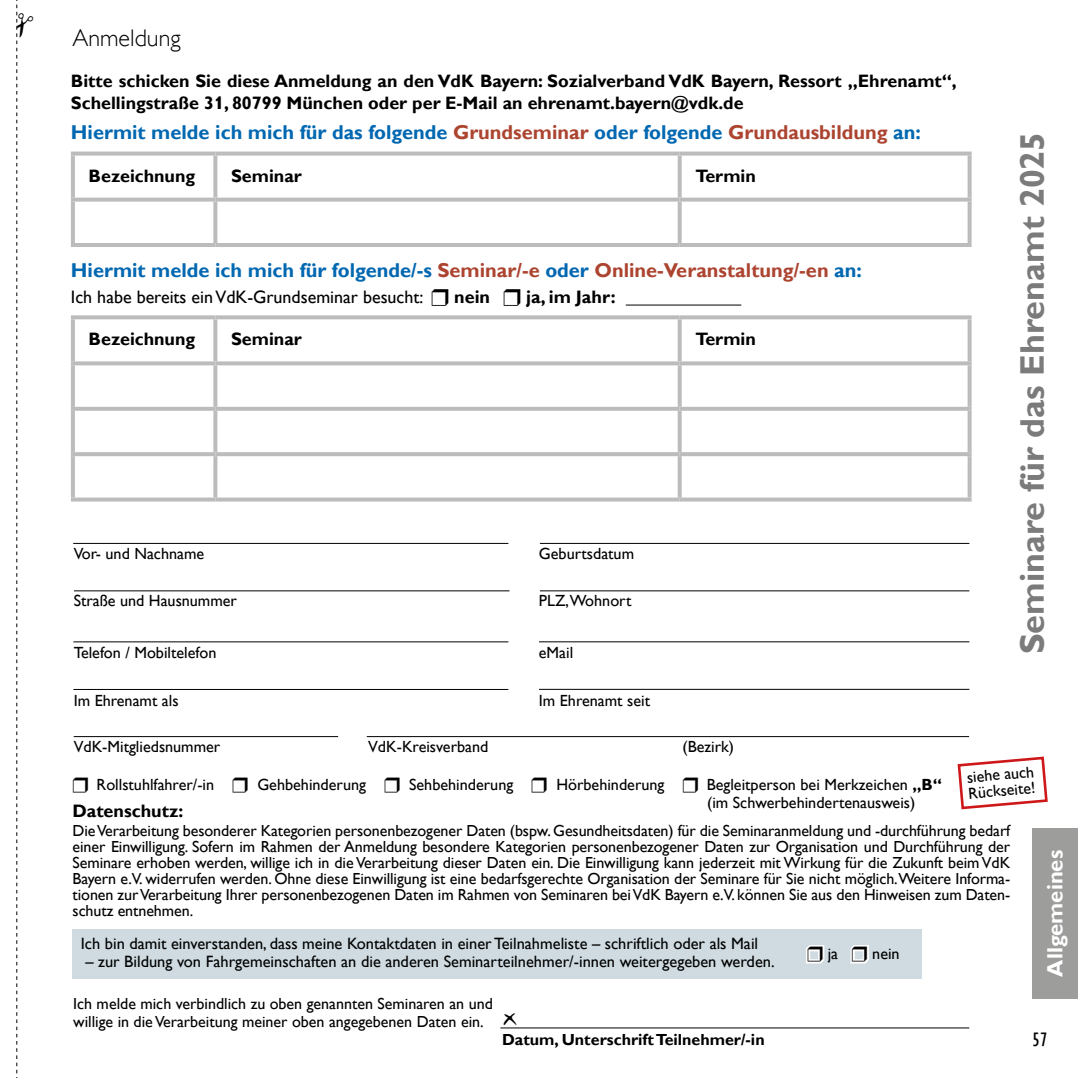
<style>
.page{position:relative;width:1078px;height:1078px;background:#fff}
.page>*{position:absolute;margin:0;border:0;box-sizing:border-box;transform-origin:0 0}
.t1{font:36px "Binghams Hand";color:#000}
.head_grau_20_pt{font:700 34px "Gill Alt One";color:#7c7b7b}
.Rubrik{font:300 24px "Gill Alt One";color:#000}
.t2{font:700 22px "Gill Alt One";color:#fff}
.Subhead{font:700 20px "Gill Alt One";color:#0067b1}
.t3{font:condensed 20px "Gill Sans";color:#000}
.Fließtext_fett{font:700 18px/21.6px "Gill Alt One";color:#000}
.Schlungs_Fließtext{font:700 18px "Gill Alt One";color:#000}
.FLießtext{font:18px "Gill Alt One";color:#000}
.FLießtext-2{font:700 18px "Gill Alt One";color:#000}
.Anmeldeformular{font:16.4px "Gill Alt One";color:#000}
.Anmeldeformular-2{font:16.2px "Gill Alt One";color:#000}
.Schulungs_Sub{font:16.2px "Gill Alt One";color:#000}
.FLießtext-3{font:16px/16px "Gill Alt One";color:#000;text-align:justify}
.Fließtext_fett-2{font:700 16px "Gill Alt One";color:#000}
.BU{font:16px "Gill Alt One";color:#000}
.s1{color:#ac4430}
.s2{font-weight:700}
</style>
<div class="page">
<hr style="left:73px;top:543px;width:435px;height:1px;background:#000">
<hr style="left:540px;top:590px;width:429px;height:1px;background:#000">
<hr style="left:73px;top:641px;width:435px;height:1px;background:#000">
<hr style="left:73px;top:688px;width:435px;height:1px;background:#000">
<hr style="left:539px;top:641px;width:430px;height:1px;background:#000">
<hr style="left:539px;top:688px;width:430px;height:1px;background:#000">
<hr style="left:74px;top:736px;width:264px;height:1px;background:#000">
<hr style="left:367px;top:736px;width:601px;height:1px;background:#000">
<svg style="left:75px;top:319px;width:892px;height:178px"></svg>
<svg style="left:71px;top:315px;width:144px;height:4px"></svg>
<hr style="left:71px;top:319px;width:4px;height:42px;background:#bcbcbc">
<svg style="left:215px;top:315px;width:464px;height:4px;background:#c1c1c1"></svg>
<svg style="left:213px;top:319px;width:4px;height:42px"></svg>
<svg style="left:679px;top:315px;width:292px;height:4px"></svg>
<svg style="left:677px;top:319px;width:4px;height:42px"></svg>
<svg style="left:967px;top:319px;width:4px;height:42px"></svg>
<hr style="left:71px;top:365px;width:4px;height:41px;background:#bcbcbc">
<svg style="left:213px;top:365px;width:4px;height:41px"></svg>
<svg style="left:677px;top:365px;width:4px;height:41px"></svg>
<svg style="left:967px;top:365px;width:4px;height:41px"></svg>
<hr style="left:71px;top:410px;width:4px;height:42px;background:#bcbcbc">
<svg style="left:213px;top:410px;width:4px;height:42px"></svg>
<svg style="left:677px;top:410px;width:4px;height:42px"></svg>
<svg style="left:967px;top:410px;width:4px;height:42px"></svg>
<hr style="left:71px;top:456px;width:4px;height:41px;background:#bcbcbc">
<svg style="left:213px;top:456px;width:4px;height:41px"></svg>
<svg style="left:677px;top:456px;width:4px;height:41px"></svg>
<svg style="left:967px;top:456px;width:4px;height:41px"></svg>
<svg style="left:71px;top:361px;width:144px;height:4px"></svg>
<svg style="left:215px;top:361px;width:464px;height:4px;background:#c2c2c2"></svg>
<svg style="left:679px;top:361px;width:292px;height:4px"></svg>
<svg style="left:71px;top:406px;width:144px;height:4px"></svg>
<svg style="left:215px;top:406px;width:464px;height:4px;fill:#bcbcbc"></svg>
<svg style="left:679px;top:406px;width:292px;height:4px"></svg>
<hr style="left:71px;top:452px;width:144px;height:4px;background:#bcbcbc">
<hr style="left:215px;top:452px;width:464px;height:4px;background:#bcbcbc">
<hr style="left:679px;top:452px;width:292px;height:4px;background:#bcbcbc">
<svg style="left:71px;top:497px;width:144px;height:4px"></svg>
<svg style="left:215px;top:497px;width:464px;height:4px;background:#c5c5c5"></svg>
<svg style="left:679px;top:497px;width:292px;height:4px"></svg>
<svg style="left:75px;top:155px;width:892px;height:88px"></svg>
<svg style="left:71px;top:151px;width:144px;height:4px"></svg>
<hr style="left:71px;top:155px;width:4px;height:42px;background:#bcbcbc">
<svg style="left:215px;top:151px;width:464px;height:4px;background:#c5c5c5"></svg>
<svg style="left:213px;top:155px;width:4px;height:42px"></svg>
<svg style="left:679px;top:151px;width:292px;height:4px"></svg>
<svg style="left:677px;top:155px;width:4px;height:42px"></svg>
<svg style="left:967px;top:155px;width:4px;height:42px"></svg>
<hr style="left:71px;top:201px;width:4px;height:42px;background:#bcbcbc">
<svg style="left:213px;top:201px;width:4px;height:42px"></svg>
<svg style="left:677px;top:201px;width:4px;height:42px"></svg>
<svg style="left:967px;top:201px;width:4px;height:42px"></svg>
<svg style="left:71px;top:197px;width:144px;height:4px"></svg>
<svg style="left:215px;top:197px;width:464px;height:4px;background:#c6c6c6"></svg>
<svg style="left:679px;top:197px;width:292px;height:4px"></svg>
<hr style="left:71px;top:243px;width:144px;height:4px;background:#bcbcbc">
<hr style="left:215px;top:243px;width:464px;height:4px;background:#bcbcbc">
<hr style="left:679px;top:243px;width:292px;height:4px;background:#bcbcbc">
<hr style="left:74px;top:590px;width:435px;height:1px;background:#000">
<hr style="left:540px;top:543px;width:429px;height:1px;background:#000">
<hr style="left:625px;top:304px;width:116px;height:1px;background:#000">
<div style="left:72px;top:929px;width:849px;height:49px;background:#cfdbe1"></div>
<hr style="left:500px;top:1027px;width:469px;height:1px;background:#000">
<svg style="left:957px;top:756px;width:91px;height:54px"></svg>
<div style="left:1032px;top:828px;width:45px;height:170px;background:#9d9d9c"></div>
<svg style="left:16px;top:0;width:2px;height:1074px"></svg>
<p class="Rubrik" style="left:72px;top:24px;width:110px">Anmeldung</p>
<p class="Fließtext_fett" style="left:71px;top:70px;width:887px">Bitte schicken Sie diese Anmeldung an den VdK Bayern: Sozialverband VdK Bayern, Ressort „Ehrenamt“,<br>Schellingstraße 31, 80799 München oder per E-Mail an ehrenamt.bayern@vdk.de</p>
<p class="Subhead" style="left:71px;top:121px;width:851px">Hiermit melde ich mich für das folgende <span class="s1">Grundseminar</span> oder folgende <span class="s1">Grundausbildung</span> an:</p>
<p class="Schlungs_Fließtext" style="left:89px;top:165px;width:108px">Bezeichnung</p>
<p class="Schlungs_Fließtext" style="left:231px;top:165px;width:72px">Seminar</p>
<p class="Schlungs_Fließtext" style="left:695px;top:165px;width:62px">Termin</p>
<p class="Subhead" style="left:71px;top:258px;width:792px">Hiermit melde ich mich für folgende/-s <span class="s1">Seminar/-e</span> oder <span class="s1">Online-Veranstaltung/-en</span> an:</p>
<p class="FLießtext" style="left:71px;top:286px;width:354px">Ich habe bereits ein VdK-Grundseminar besucht:</p>
<p class="FLießtext-2" style="left:454px;top:286px;width:37px">nein</p>
<p class="FLießtext-2" style="left:526px;top:286px;width:91px">ja, im Jahr:</p>
<p class="Schlungs_Fließtext" style="left:89px;top:329px;width:108px">Bezeichnung</p>
<p class="Schlungs_Fließtext" style="left:231px;top:329px;width:72px">Seminar</p>
<p class="Schlungs_Fließtext" style="left:695px;top:329px;width:62px">Termin</p>
<p class="Anmeldeformular-2" style="left:74px;top:544px;width:132px">Vor- und Nachname</p>
<p class="Anmeldeformular-2" style="left:539px;top:544px;width:97px">Geburtsdatum</p>
<p class="Anmeldeformular-2" style="left:74px;top:590px;width:165px">Straße und Hausnummer</p>
<p class="Anmeldeformular-2" style="left:539px;top:590px;width:94px">PLZ,Wohnort</p>
<p class="Anmeldeformular-2" style="left:74px;top:643px;width:144px">Telefon / Mobiltelefon</p>
<p class="Anmeldeformular-2" style="left:539px;top:643px;width:36px">eMail</p>
<p class="Anmeldeformular-2" style="left:74px;top:690px;width:106px">Im Ehrenamt als</p>
<p class="Anmeldeformular-2" style="left:539px;top:690px;width:113px">Im Ehrenamt seit</p>
<p class="Anmeldeformular-2" style="left:74px;top:737px;width:148px">VdK-Mitgliedsnummer</p>
<p class="Anmeldeformular-2" style="left:368px;top:737px;width:122px">VdK-Kreisverband</p>
<p class="Anmeldeformular-2" style="left:682px;top:737px;width:53px">(Bezirk)</p>
<p class="Schulungs_Sub" style="left:97px;top:774px;width:119px">Rollstuhlfahrer/-in</p>
<p class="Schulungs_Sub" style="left:257px;top:774px;width:110px">Gehbehinderung</p>
<p class="Schulungs_Sub" style="left:409px;top:774px;width:106px">Sehbehinderung</p>
<p class="Schulungs_Sub" style="left:556px;top:774px;width:109px">Hörbehinderung</p>
<p class="Schulungs_Sub" style="left:706px;top:774px;width:236px">Begleitperson bei Merkzeichen <span class="s2">„B“</span></p>
<p class="Schulungs_Sub" style="left:707px;top:792px;width:210px">(im Schwerbehindertenausweis)</p>
<p class="Fließtext_fett" style="left:72px;top:799px;width:112px">Datenschutz:</p>
<p class="head_grau_20_pt" style="left:1012px;top:654px;width:523px;rotate:-90deg">Seminare für das Ehrenamt 2025</p>
<p class="BU" style="left:965px;top:767px;width:69px;rotate:-5deg">siehe auch</p>
<p class="BU" style="left:967px;top:783px;width:68px;rotate:-5deg">Rückseite!</p>
<p class="FLießtext-3" style="left:73px;top:822px;width:938px">Die Verarbeitung besonderer Kategorien personenbezogener Daten (bspw. Gesundheitsdaten) für die Seminaranmeldung und -durchführung bedarf einer Einwilligung. Sofern im Rahmen der Anmeldung besondere Kategorien personenbezogener Daten zur Organisation und Durchführung der Seminare erhoben werden, willige ich in die Verarbeitung dieser Daten ein. Die Einwilligung kann jederzeit mit Wirkung für die Zukunft beim VdK Bayern e.V. widerrufen werden. Ohne diese Einwilligung ist eine bedarfsgerechte Organisation der Seminare für Sie nicht möglich.Weitere Informa&shy;tionen zur Verarbeitung Ihrer personenbezogenen Daten im Rahmen von Seminaren bei VdK Bayern e.V. können Sie aus den Hinweisen zum Daten&shy;schutz entnehmen.</p>
<p class="Anmeldeformular" style="left:81px;top:934px;width:678px">Ich bin damit einverstanden, dass meine Kontaktdaten in einer Teilnahmeliste – schriftlich oder als Mail</p>
<p class="Anmeldeformular" style="left:85px;top:952px;width:690px">– zur Bildung von Fahrgemein schaf ten an die anderen Seminar teil neh mer/-innen weitergegeben werden.</p>
<p class="FLießtext-3" style="left:73px;top:993px;width:421px;line-height:18px">Ich melde mich verbindlich zu oben genannten Seminaren an und willige in die Verarbeitung meiner oben angegebenen Daten ein.</p>
<p class="t1" style="left:502px;top:993px;width:16px">×</p>
<p class="Fließtext_fett-2" style="left:502px;top:1029px;width:264px">Datum, Unterschrift Teilnehmer/-in</p>
<p class="Schulungs_Sub" style="left:827px;top:944px;width:12px">ja</p>
<p class="Schulungs_Sub" style="left:872px;top:944px;width:29px">nein</p>
<p class="t2" style="left:1041px;top:976px;width:128px;rotate:-90deg">Allgemeines</p>
<p class="t3" style="left:1032px;top:1027px;width:16px">57</p>
</div>
